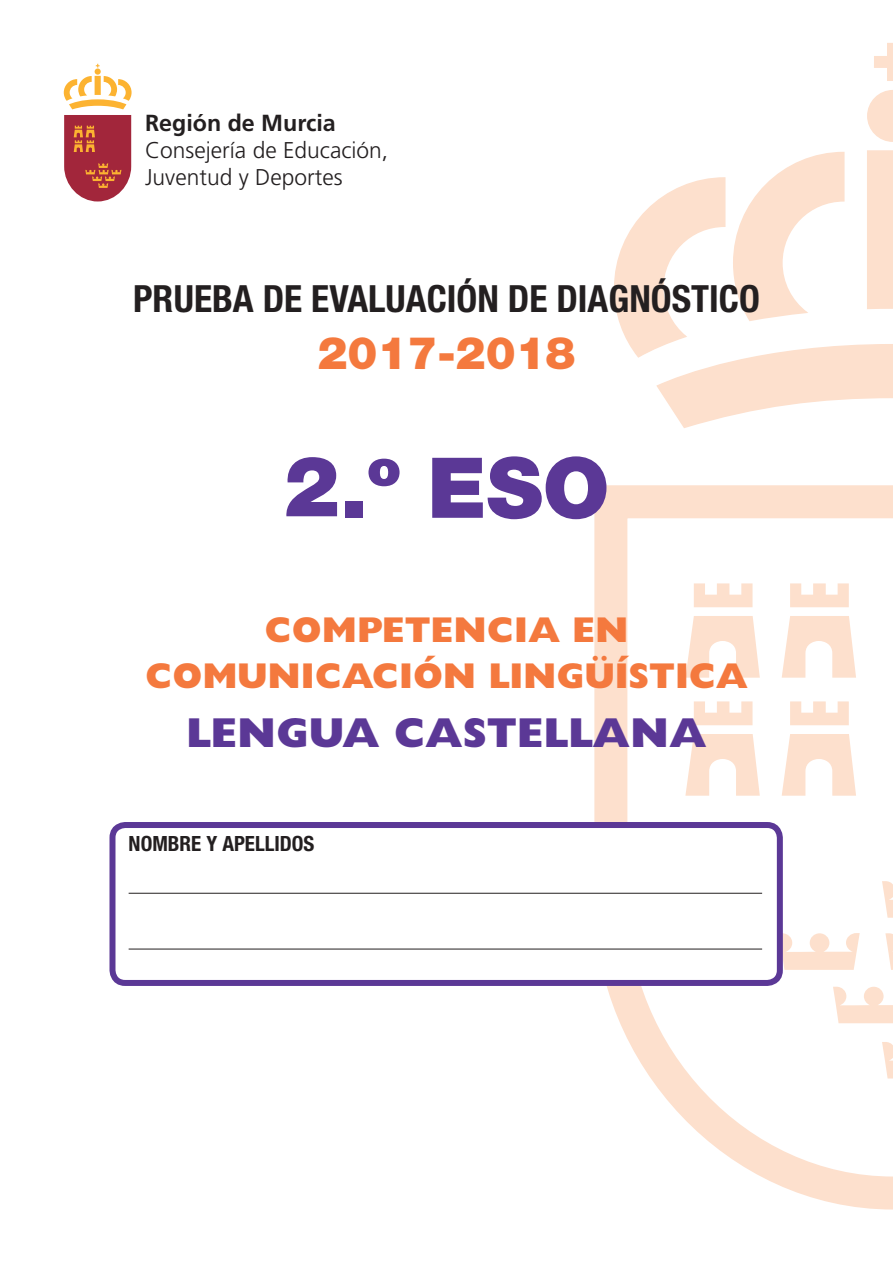
<style>
.page{position:relative;width:893px;height:1263px;background:#fff}
.page>*{position:absolute;margin:0;border:0;box-sizing:border-box;transform-origin:0 0}
.t1{font:900 84px "Helvetica Neue LT Std";color:#5b3896}
.t2{font:900 45px "Helvetica Neue LT Std";color:#f4793e}
.t3{font:800 42px "Gill Sans Std";color:#5b3896}
.t4{font:700 condensed 37.5px "Helvetica Neue LT Std";color:#231f20}
.t5{font:800 36px/46.5px "Gill Sans Std";color:#f4793e;text-align:center}
.t6{font:700 23.25px "Frutiger LT Std";color:#231f20}
.t7{font:300 22.8px/27.5px "Frutiger LT Std";color:#231f20}
.t8{font:700 condensed 21px "Helvetica Neue LT Std";color:#231f20}
</style>
<div class="page">
<svg style="left:594px;top:485px;width:299px;height:725px"></svg>
<svg style="left:779px;top:881px;width:114px;height:197px"></svg>
<svg style="left:685px;top:583px;width:171px;height:213px"></svg>
<svg style="left:614px;top:43px;width:279px;height:385px"></svg>
<div style="left:112px;top:825px;width:668px;height:158px;background:#fff;border-radius:13px"></div>
<div style="left:109px;top:822px;width:674px;height:164px;border:6px solid #5b3896;border-radius:13px"></div>
<hr style="left:129px;top:893px;width:633px;height:1px;background:#231f20">
<hr style="left:129px;top:949px;width:633px;height:1px;background:#231f20">
<svg style="left:64px;top:64px;width:68px;height:45px"></svg>
<svg style="left:64px;top:115px;width:67px;height:86px;background:#b1444a"></svg>
<p class="t6" style="left:145px;top:110px;width:192px">Región de Murcia</p>
<p class="t7" style="left:145px;top:136px;width:245px">Consejería de Educación,<br>Juventud y Deportes</p>
<h3 class="t4" style="left:133px;top:276px;width:628px">PRUEBA DE EVALUACIÓN DE DIAGNÓSTICO</h3>
<h2 class="t2" style="left:317px;top:326px;width:260px">2017-2018</h2>
<h1 class="t1" style="left:283px;top:438px;width:328px">2.º ESO</h1>
<h3 class="t5" style="left:145px;top:606px;width:604px">COMPETENCIA EN<br>COMUNICACIÓN LINGÜÍSTICA</h3>
<h3 class="t3" style="left:186px;top:708px;width:522px">LENGUA CASTELLANA</h3>
<p class="t8" style="left:129px;top:830px;width:187px">NOMBRE Y APELLIDOS</p>
</div>
